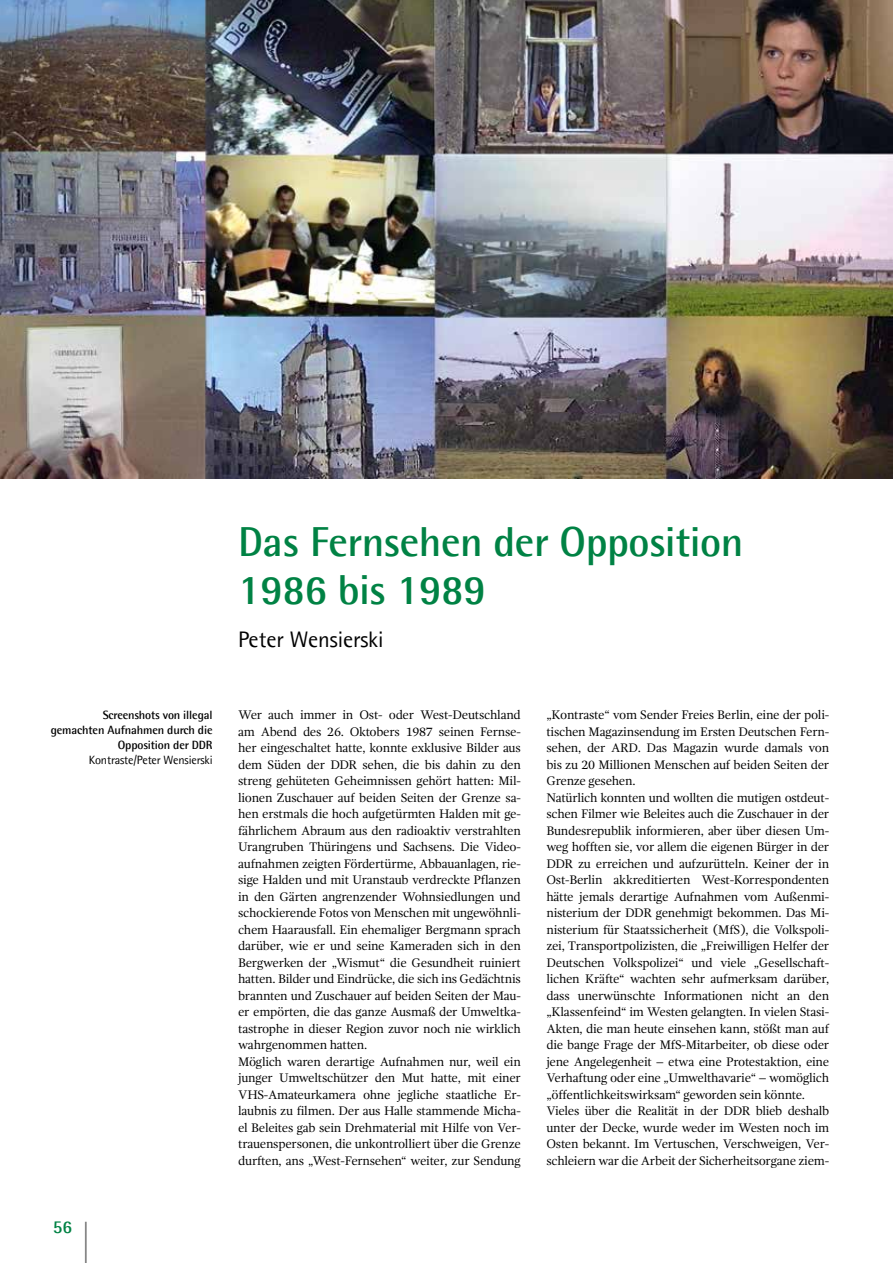
<style>
.page{position:relative;width:893px;height:1263px;background:#fff}
.page>*{position:absolute;margin:0;border:0;box-sizing:border-box;transform-origin:0 0}
.t1{font:700 42px/48px "Agfa Rotis Semisans";letter-spacing:-.01em;color:#008244}
.t2{font:22.5px "Agfa Rotis Semisans";color:#000}
.t3{font:700 18px "Agfa Rotis Semisans";color:#008244}
.t4{font:12.75px/16.5px "Gandhi Serif";letter-spacing:-.02em;color:#000}
.t5{font:700 12px/15px "Agfa Rotis Semisans";letter-spacing:-.01em;color:#000;text-align:right}
.t6{font:12px "Agfa Rotis Semisans";letter-spacing:-.01em;color:#000}
</style>
<div class="page">
<hr style="left:85px;top:1222px;width:2px;height:41px;background:#878787">
<img style="left:0;top:0;width:893px;height:478px">
<p class="t5" style="left:51px;top:708px;width:163px">Screenshots von illegal gemachten Aufnahmen durch die<br>Opposition der DDR</p>
<p class="t6" style="left:89px;top:753px;width:125px">Kontraste/Peter Wensierski</p>
<h3 class="t3" style="left:53px;top:1216px;width:21px">56</h3>
<h1 class="t1" style="left:238px;top:517px;width:507px">Das Fernsehen der Opposition<br>1986 bis 1989</h1>
<h2 class="t2" style="left:238px;top:626px;width:147px">Peter Wensierski</h2>
<p class="t4" style="left:238px;top:707px;width:284px">Wer auch immer in Ost- oder West-Deutschland am Abend des 26. Oktobers 1987 seinen Fernse&shy;her eingeschaltet hatte, konnte exklusive Bilder aus dem Süden der DDR sehen, die bis dahin zu den streng gehüteten Geheimnissen gehört hatten: Mil&shy;lionen Zuschauer auf beiden Seiten der Grenze sa&shy;hen erstmals die hoch aufgetürmten Halden mit ge&shy;fährlichem Abraum aus den radioaktiv verstrahlten Urangruben Thüringens und Sachsens. Die Video&shy;aufnahmen zeigten Fördertürme, Abbauanlagen, rie&shy;sige Halden und mit Uranstaub verdreckte Pflanzen in den Gärten angrenzender Wohnsiedlungen und schockierende Fotos von Menschen mit ungewöhnli&shy;chem Haarausfall. Ein ehemaliger Bergmann sprach darüber, wie er und seine Kameraden sich in den Bergwerken der „Wismut“ die Gesundheit ruiniert hatten. Bilder und Eindrücke, die sich ins Gedächtnis brannten und Zuschauer auf beiden Seiten der Mau&shy;er empörten, die das ganze Ausmaß der Umweltka&shy;tastrophe in dieser Region zuvor noch nie wirklich wahrgenommen hatten.<br>Möglich waren derartige Aufnahmen nur, weil ein junger Umweltschützer den Mut hatte, mit einer VHS-Amateurkamera ohne jegliche staatliche Er&shy;laubnis zu filmen. Der aus Halle stammende Micha&shy;el Beleites gab sein Drehmaterial mit Hilfe von Ver&shy;trauenspersonen, die unkontrolliert über die Grenze durften, ans „West-Fernsehen“ weiter, zur Sendung</p>
<p class="t4" style="left:546px;top:706px;width:284px">„Kontraste“ vom Sender Freies Berlin, eine der poli&shy;tischen Magazinsendung im Ersten Deutschen Fern&shy;sehen, der ARD. Das Magazin wurde damals von bis zu 20 Millionen Menschen auf beiden Seiten der Grenze gesehen.<br>Natürlich konnten und wollten die mutigen ostdeut&shy;schen Filmer wie Beleites auch die Zuschauer in der Bundesrepublik informieren, aber über diesen Um&shy;weg hofften sie, vor allem die eigenen Bürger in der DDR zu erreichen und aufzurütteln. Keiner der in Ost-Berlin akkreditierten West-Korrespondenten hätte jemals derartige Aufnahmen vom Außenmi&shy;nisterium der DDR genehmigt bekommen. Das Mi&shy;nisterium für Staatssicherheit (MfS), die Volkspoli&shy;zei, Transportpolizisten, die „Freiwilligen Helfer der Deutschen Volkspolizei“ und viele „Gesellschaft&shy;lichen Kräfte“ wachten sehr aufmerksam darüber, dass unerwünschte Informationen nicht an den „Klassenfeind“ im Westen gelangten. In vielen Stasi-Akten, die man heute einsehen kann, stößt man auf die bange Frage der MfS-Mitarbeiter, ob diese oder jene Angelegenheit – etwa eine Protestaktion, eine Verhaftung oder eine „Umwelthavarie“ – womöglich „öffentlichkeitswirksam“ geworden sein könnte.<br>Vieles über die Realität in der DDR blieb deshalb unter der Decke, wurde weder im Westen noch im Osten bekannt. Im Vertuschen, Verschweigen, Ver&shy;schleiern war die Arbeit der Sicherheitsorgane ziem-</p>
</div>
